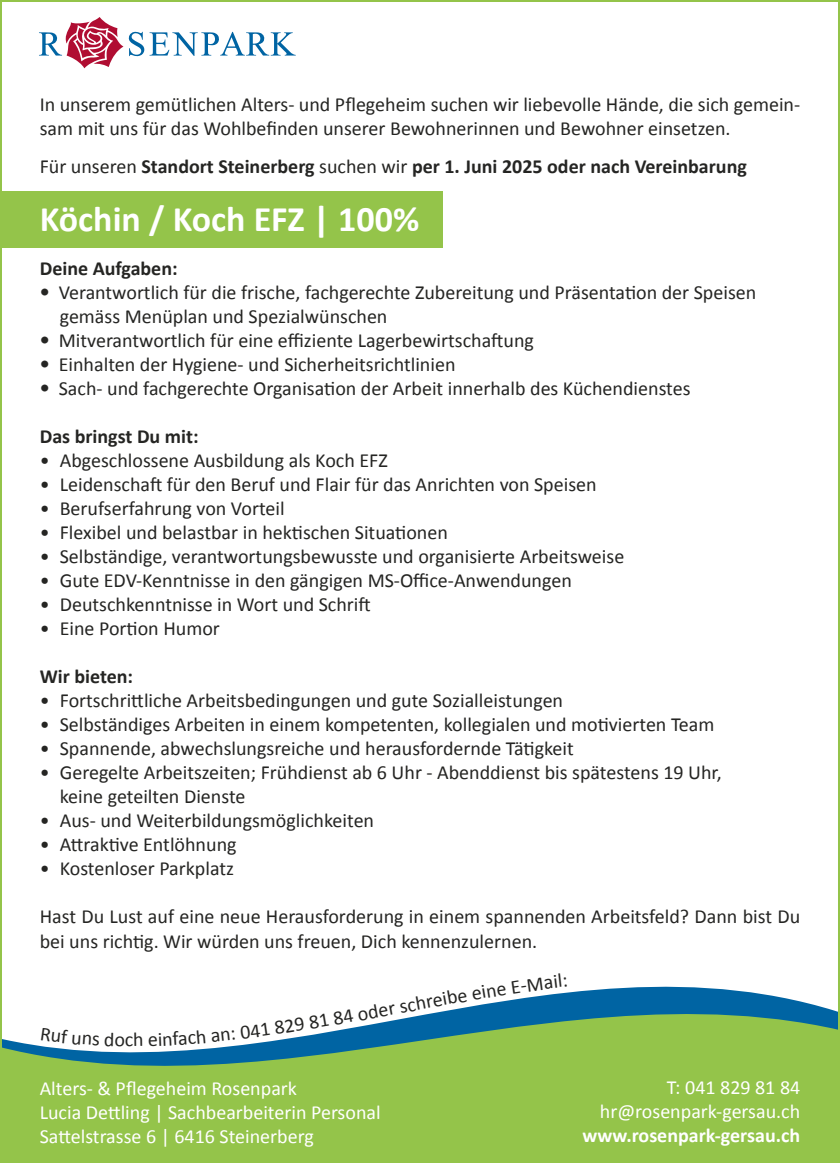
<style>
.page{position:relative;width:840px;height:1163px;background:#fff}
.page>*{position:absolute;margin:0;border:0;box-sizing:border-box;transform-origin:0 0}
.t1{font:700 36px "Calibri";color:#fff}
.t2{font:20px/24px "Calibri";color:#252523}
.t3{font:20px/24px "Calibri";color:#fff;text-align:right}
.t4{font:700 20px "Calibri";color:#252523}
.t5{font:700 20px "Calibri";color:#fff}
.s1{font-weight:400}
.s2{font-family:"Frutiger LT Std";font-weight:700}
</style>
<div class="page">
<svg style="left:3px;top:986px;width:833px;height:103px;fill:#94c44a"></svg>
<div style="left:0;top:191px;width:442px;height:57px;background:#94c44a"></div>
<div style="left:0;top:1089px;width:839px;height:73px;background:#94c44a"></div>
<svg style="left:39px;top:17px;width:256px;height:51px"></svg>
<svg style="left:41px;top:1027px;width:58px;height:18px"></svg>
<svg style="left:105px;top:1032px;width:19px;height:14px"></svg>
<svg style="left:134px;top:1032px;width:8px;height:14px"></svg>
<svg style="left:149px;top:1029px;width:56px;height:17px"></svg>
<svg style="left:211px;top:1014px;width:108px;height:28px"></svg>
<svg style="left:511px;top:986px;width:55px;height:7px"></svg>
<p class="t2" style="left:40px;top:92px;width:761px">In unserem gemütlichen Alters- und Pflegeheim suchen wir liebevolle Hände, die sich gemein&shy;sam mit uns für das Wohlbefinden unserer Bewohnerinnen und Bewohner einsetzen.</p>
<p class="t4" style="left:40px;top:153px;width:708px"><span class="s1">Für unseren</span> Standort Steinerberg <span class="s1">suchen wir</span> per 1. Juni 2025 oder nach Vereinbarung</p>
<h1 class="t1" style="left:40px;top:195px;width:381px">Köchin / Koch EFZ | 100%</h1>
<p class="t4" style="left:40px;top:255px;width:139px">Deine Aufgaben:</p>
<p class="t2" style="left:60px;top:280px;width:697px;text-indent:-20px"><span class="s2">•</span> Verantwortlich für die frische, fachgerechte Zubereitung und Präsentation der Speisen gemäss Menüplan und Spezialwünschen</p>
<p class="t2" style="left:40px;top:328px;width:495px"><span class="s2">•</span> Mitverantwortlich für eine effiziente Lagerbewirtschaftung</p>
<p class="t2" style="left:40px;top:352px;width:417px"><span class="s2">•</span> Einhalten der Hygiene- und Sicherheitsrichtlinien</p>
<p class="t2" style="left:40px;top:376px;width:652px"><span class="s2">•</span> Sach- und fachgerechte Organisation der Arbeit innerhalb des Küchendienstes</p>
<p class="t4" style="left:40px;top:423px;width:160px">Das bringst Du mit:</p>
<p class="t2" style="left:40px;top:448px;width:349px">• Abgeschlossene Ausbildung als Koch EFZ</p>
<p class="t2" style="left:40px;top:472px;width:558px">• Leidenschaft für den Beruf und Flair für das Anrichten von Speisen</p>
<p class="t2" style="left:40px;top:496px;width:246px">• Berufserfahrung von Vorteil</p>
<p class="t2" style="left:40px;top:520px;width:409px">• Flexibel und belastbar in hektischen Situationen</p>
<p class="t2" style="left:40px;top:544px;width:585px">• Selbständige, verantwortungsbewusste und organisierte Arbeitsweise</p>
<p class="t2" style="left:40px;top:568px;width:533px">• Gute EDV-Kenntnisse in den gängigen MS-Office-Anwendungen</p>
<p class="t2" style="left:40px;top:592px;width:332px">• Deutschkenntnisse in Wort und Schrift</p>
<p class="t2" style="left:40px;top:616px;width:181px">• Eine Portion Humor</p>
<p class="t4" style="left:40px;top:663px;width:95px">Wir bieten:</p>
<p class="t2" style="left:40px;top:688px;width:524px">• Fortschrittliche Arbeitsbedingungen und gute Sozialleistungen</p>
<p class="t2" style="left:40px;top:712px;width:676px">• Selbständiges Arbeiten in einem kompetenten, kollegialen und motivierten Team</p>
<p class="t2" style="left:40px;top:736px;width:535px">• Spannende, abwechslungsreiche und herausfordernde Tätigkeit</p>
<p class="t2" style="left:60px;top:760px;width:663px;text-indent:-20px">• Geregelte Arbeitszeiten; Frühdienst ab 6 Uhr - Abenddienst bis spätestens 19 Uhr, keine geteilten Dienste</p>
<p class="t2" style="left:40px;top:808px;width:336px">• Aus- und Weiterbildungsmöglichkeiten</p>
<p class="t2" style="left:40px;top:832px;width:198px">• Attraktive Entlöhnung</p>
<p class="t2" style="left:40px;top:856px;width:196px">• Kostenloser Parkplatz</p>
<p class="t2" style="left:40px;top:904px;width:761px">Hast Du Lust auf eine neue Herausforderung in einem spannenden Arbeitsfeld? Dann bist Du bei uns richtig. Wir würden uns freuen, Dich kennenzulernen.</p>
<p class="t2" style="left:125px;top:1027px;width:10px">c</p>
<p class="t2" style="left:316px;top:1008px;width:152px;rotate:-10deg">1 84 oder schreibe</p>
<p class="t2" style="left:469px;top:981px;width:37px;rotate:-9deg">eine</p>
<p class="t3" style="left:40px;top:1076px;width:342px;text-align:left">Alters- &amp; Pflegeheim Rosenpark<br>Lucia Dettling | Sachbearbeiterin Personal<br>Sattelstrasse 6 | 6416 Steinerberg</p>
<p class="t3" style="left:599px;top:1075px;width:202px">T: 041 829 81 84 hr@rosenpark-gersau.ch</p>
<p class="t5" style="left:582px;top:1122px;width:219px">www.rosenpark-gersau.ch</p>
</div>
